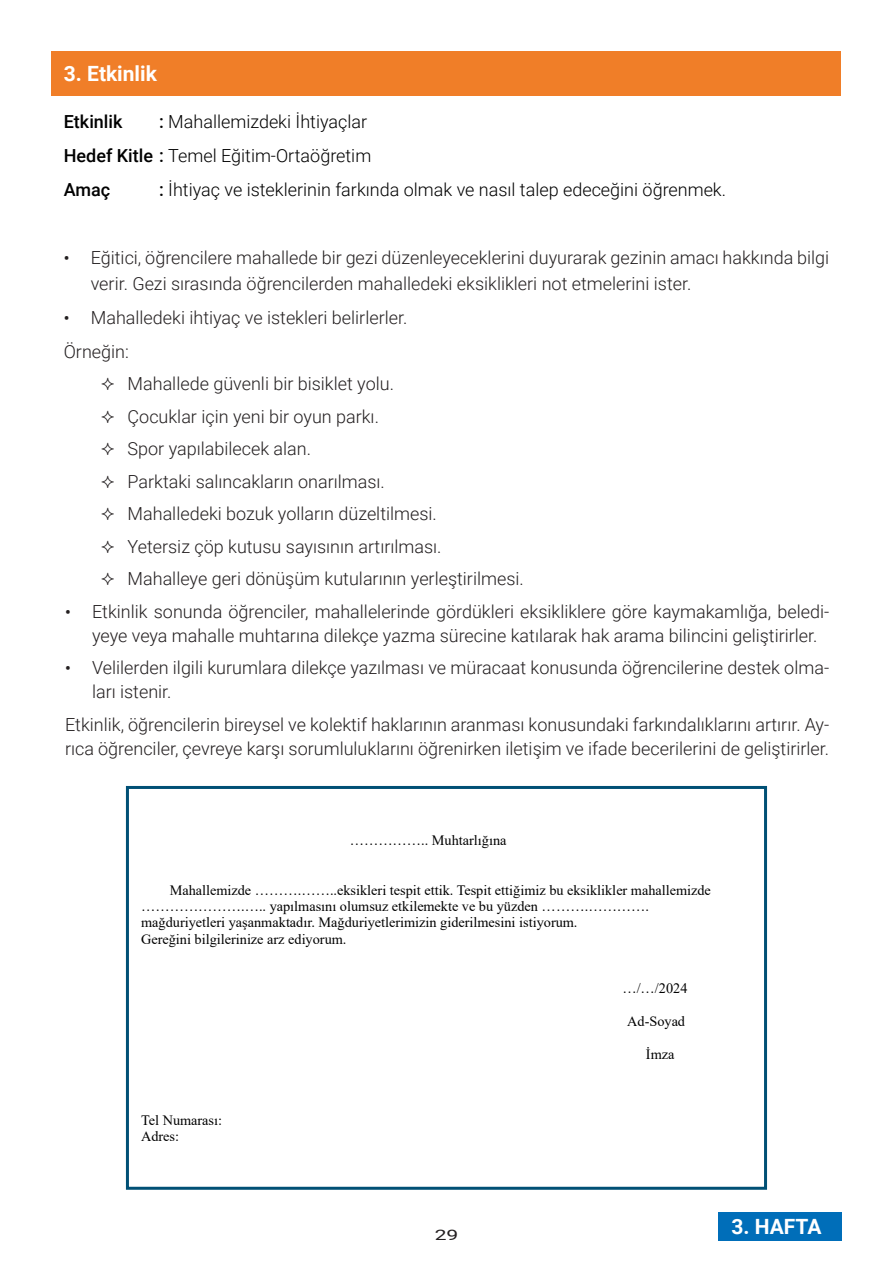
<style>
.page{position:relative;width:893px;height:1263px;background:#fff}
.page>*{position:absolute;margin:0;border:0;box-sizing:border-box;transform-origin:0 0}
.t1{font:700 21px "Roboto";color:#fff}
.t2{font:300 18px/32.5px "Roboto";color:#231f20}
.t3{font:300 18px/34px "Roboto";color:#000}
.t4{font:500 18px "Roboto";color:#000}
.t5{font:14.4px "Roboto";color:#231f20;scale:1.46 1}
.t6{font:14.25px/16.5px "Times New Roman";color:#000}
.s1{font-weight:500}
.s2{font-weight:500;font-size:16.5px}
</style>
<div class="page">
<div style="left:719px;top:1212px;width:123px;height:28px;background:#006eb9"></div>
<div style="left:51px;top:51px;width:789px;height:45px;background:#f07e28"></div>
<div style="left:126px;top:786px;width:641px;height:404px;border:3px solid #005075"></div>
<p class="t1" style="left:64px;top:59px;width:95px">3. Etkinlik</p>
<p class="t3" style="left:64px;top:104px;width:309px;text-indent:95px"><span class="s1">:</span> Mahallemizdeki İhtiyaçlar<br><span class="s1">Hedef Kitle :</span> Temel Eğitim-Ortaöğretim<br><span class="s1">Amaç</span></p>
<p class="t4" style="left:64px;top:109px;width:60px">Etkinlik</p>
<p class="t3" style="left:159px;top:172px;width:569px"><span class="s1">:</span> İhtiyaç ve isteklerinin farkında olmak ve nasıl talep edeceğini öğrenmek.</p>
<p class="t2" style="left:91px;top:244px;width:740px;line-height:25.5px;text-indent:-27px"><span class="s2">•</span> Eğitici, öğrencilere mahallede bir gezi düzenleyeceklerini duyurarak gezinin amacı hakkında bilgi verir. Gezi sırasında öğrencilerden mahalledeki eksiklikleri not etmelerini ister.</p>
<p class="t2" style="left:64px;top:300px;width:345px;line-height:34px"><span class="s2">•</span> Mahalledeki ihtiyaç ve istekleri belirlerler.<br>Örneğin:</p>
<p class="t2" style="left:128px;top:367px;width:398px">Mahallede güvenli bir bisiklet yolu.<br>Çocuklar için yeni bir oyun parkı.<br>Spor yapılabilecek alan.<br>Parktaki salıncakların onarılması.<br>Mahalledeki bozuk yolların düzeltilmesi.<br>Yetersiz çöp kutusu sayısının artırılması.<br>Mahalleye geri dönüşüm kutularının yerleştirilmesi.</p>
<p class="t2" style="left:92px;top:599px;width:739px;line-height:24px;text-indent:-27px"><span class="s2">•</span> Etkinlik sonunda öğrenciler, mahallelerinde gördükleri eksikliklere göre kaymakamlığa, beledi&shy;yeye veya mahalle muhtarına dilekçe yazma sürecine katılarak hak arama bilincini geliştirirler.</p>
<p class="t2" style="left:92px;top:655px;width:739px;line-height:24px;text-indent:-27px"><span class="s2">•</span> Velilerden ilgili kurumlara dilekçe yazılması ve müracaat konusunda öğrencilerine destek olma&shy;ları istenir.</p>
<p class="t2" style="left:65px;top:712px;width:766px;line-height:24px">Etkinlik, öğrencilerin bireysel ve kolektif haklarının aranması konusundaki farkındalıklarını artırır. Ay&shy;rıca öğrenciler, çevreye karşı sorumluluklarını öğrenirken iletişim ve ifade becerilerini de geliştirirler.</p>
<p class="t6" style="left:350px;top:832px;width:158px">…………….. Muhtarlığına</p>
<p class="t6" style="left:141px;top:881px;width:571px;text-indent:29px">Mahallemizde ……….……..eksikleri tespit ettik. Tespit ettiğimiz bu eksiklikler mahallemizde ………………….….. yapılmasını olumsuz etkilemekte ve bu yüzden ……….…………. mağduriyetleri yaşanmaktadır. Mağduriyetlerimizin giderilmesini istiyorum.<br>Gereğini bilgilerinize arz ediyorum.</p>
<p class="t6" style="left:622px;top:980px;width:67px">…/…/2024</p>
<p class="t6" style="left:627px;top:1012px;width:59px">Ad-Soyad</p>
<p class="t6" style="left:646px;top:1045px;width:30px">İmza</p>
<p class="t6" style="left:141px;top:1111px;width:82px">Tel Numarası:<br>Adres:</p>
<p class="t5" style="left:435px;top:1227px;width:18px">29</p>
<p class="t1" style="left:731px;top:1217px;width:92px">3. HAFTA</p>
</div>
